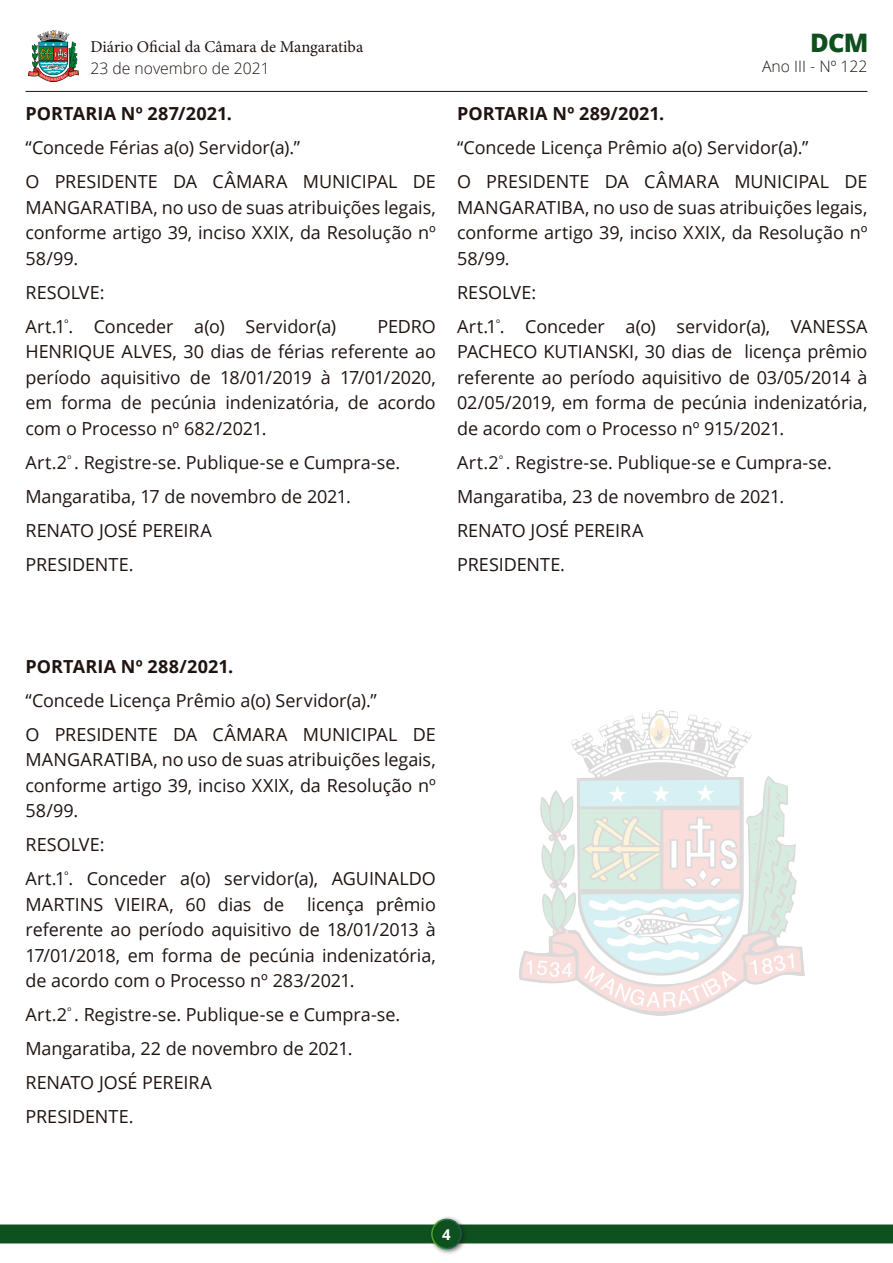
<style>
.page{position:relative;width:893px;height:1263px;background:#fff}
.page>*{position:absolute;margin:0;border:0;box-sizing:border-box;transform-origin:0 0}
.t1{font:800 25.5px "Open Sans";color:#0f501f}
.t2{font:18px/25.5px "Open Sans";letter-spacing:-.005em;color:#1f1410}
.t3{font:700 18px "Open Sans";letter-spacing:.015em;color:#1f1410}
.t4{font:16.5px "Minion Pro";color:#1f1410}
.t5{font:300 15.75px "Open Sans";color:#1f1410}
.t6{font:700 15px "Open Sans";color:#fff}
</style>
<div class="page">
<svg style="left:0;top:1224px;width:893px;height:20px;background:#1b592a"></svg>
<div style="left:428px;top:1216px;width:40px;height:39px;background:#1f1410;opacity:.61"></div>
<div style="left:432px;top:1219px;width:29px;height:29px;background:#0f501f;border-radius:50%"></div>
<div style="left:431px;top:1218px;width:31px;height:31px;border:2px solid #fff;border-radius:50%"></div>
<img style="left:520px;top:710px;width:285px;height:305px">
<hr style="left:26px;top:91px;width:841px;height:1px;background:#1f1410">
<img style="left:28px;top:31px;width:51px;height:50px">
<p class="t4" style="left:90px;top:36px;width:274px">Diário Oficial da Câmara de Mangaratiba</p>
<h1 class="t1" style="left:810px;top:23px;width:60px">DCM</h1>
<p class="t5" style="left:90px;top:57px;width:181px">23 de novembro de 2021</p>
<p class="t5" style="left:762px;top:56px;width:107px">Ano III - Nº 122</p>
<p class="t3" style="left:26px;top:101px;width:208px">PORTARIA Nº 287/2021.</p>
<p class="t2" style="left:26px;top:130px;width:412px;line-height:34px">“Concede Férias a(o) Servidor(a).”<br>O PRESIDENTE DA CÂMARA MUNICIPAL DE</p>
<p class="t2" style="left:26px;top:194px;width:412px;text-align:justify">MANGARATIBA, no uso de suas atribuições legais, conforme artigo 39, inciso XXIX, da Resolução nº 58/99.</p>
<p class="t2" style="left:26px;top:275px;width:312px;line-height:34px">RESOLVE:<br>Art.1<sup>º</sup>. Conceder a(o) Servidor(a)</p>
<p class="t2" style="left:26px;top:313px;width:412px;text-align:justify;text-indent:352px">PEDRO HENRIQUE ALVES, 30 dias de férias referente ao período aquisitivo de 18/01/2019 à 17/01/2020, em forma de pecúnia indenizatória, de acordo com o Processo nº 682/2021.</p>
<p class="t2" style="left:26px;top:445px;width:376px;line-height:34px">Art.2<sup>º</sup> . Registre-se. Publique-se e Cumpra-se.<br>Mangaratiba, 17 de novembro de 2021.<br>RENATO JOSÉ PEREIRA<br>PRESIDENTE.</p>
<p class="t3" style="left:457px;top:101px;width:209px">PORTARIA Nº 289/2021.</p>
<p class="t2" style="left:457px;top:130px;width:412px;line-height:34px">“Concede Licença Prêmio a(o) Servidor(a).”<br>O PRESIDENTE DA CÂMARA MUNICIPAL DE</p>
<p class="t2" style="left:457px;top:194px;width:412px;text-align:justify">MANGARATIBA, no uso de suas atribuições legais, conforme artigo 39, inciso XXIX, da Resolução nº 58/99.</p>
<p class="t2" style="left:457px;top:275px;width:412px;line-height:34px">RESOLVE:<br>Art.1<sup>º</sup>. Conceder a(o) servidor(a), VANESSA</p>
<p class="t2" style="left:457px;top:338px;width:412px;text-align:justify">PACHECO KUTIANSKI, 30 dias de licença prêmio referente ao período aquisitivo de 03/05/2014 à 02/05/2019, em forma de pecúnia indenizatória, de acordo com o Processo nº 915/2021.</p>
<p class="t2" style="left:457px;top:445px;width:376px;line-height:34px">Art.2<sup>º</sup> . Registre-se. Publique-se e Cumpra-se.<br>Mangaratiba, 23 de novembro de 2021.<br>RENATO JOSÉ PEREIRA<br>PRESIDENTE.</p>
<p class="t3" style="left:26px;top:653px;width:209px">PORTARIA Nº 288/2021.</p>
<p class="t2" style="left:26px;top:683px;width:412px;line-height:34px">“Concede Licença Prêmio a(o) Servidor(a).”<br>O PRESIDENTE DA CÂMARA MUNICIPAL DE</p>
<p class="t2" style="left:26px;top:746px;width:412px;text-align:justify">MANGARATIBA, no uso de suas atribuições legais, conforme artigo 39, inciso XXIX, da Resolução nº 58/99.</p>
<p class="t2" style="left:26px;top:827px;width:412px;line-height:34px">RESOLVE:<br>Art.1<sup>º</sup>. Conceder a(o) servidor(a), AGUINALDO</p>
<p class="t2" style="left:26px;top:891px;width:260px">MARTINS VIEIRA, 60 dias de</p>
<p class="t2" style="left:26px;top:891px;width:412px;text-align:justify;text-indent:282px">licença prêmio referente ao período aquisitivo de 18/01/2013 à 17/01/2018, em forma de pecúnia indenizatória, de acordo com o Processo nº 283/2021.</p>
<p class="t2" style="left:26px;top:997px;width:376px;line-height:34px">Art.2<sup>º</sup> . Registre-se. Publique-se e Cumpra-se.<br>Mangaratiba, 22 de novembro de 2021.<br>RENATO JOSÉ PEREIRA<br>PRESIDENTE.</p>
<p class="t6" style="left:442px;top:1224px;width:10px">4</p>
</div>
